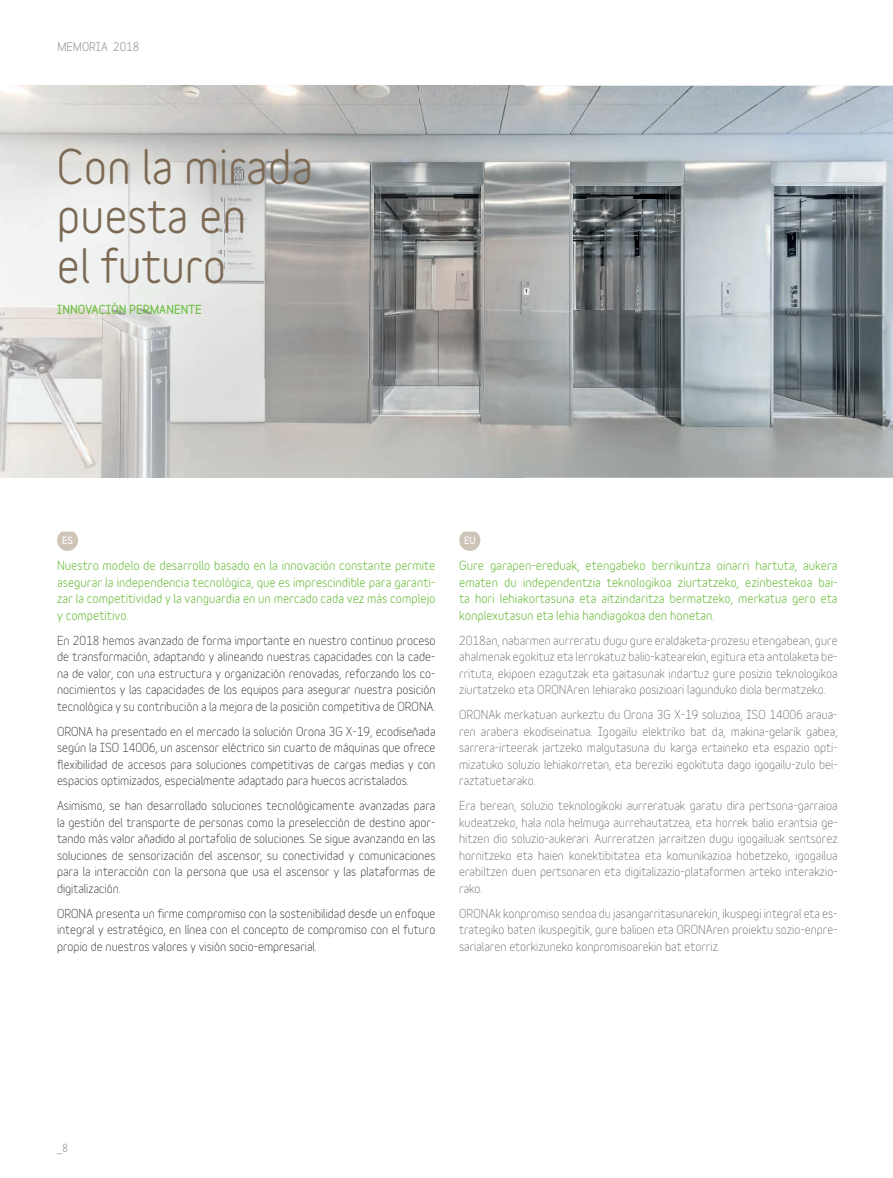
<style>
.page{position:relative;width:893px;height:1178px;background:#fff}
.page>*{position:absolute;margin:0;border:0;box-sizing:border-box;transform-origin:0 0}
.t1{font:700 45px/49.5px "Variable";color:#7c6954}
.t2{font:12px/16.5px "Variable";color:#231f20;text-align:justify}
.t3{font:12px/16.5px "Variable";color:#636366;text-align:justify}
.t4{font:700 12px/16.5px "Variable";color:#71bf44;text-align:justify}
.t5{font:900 11.25px "Variable";color:#71bf44}
.t6{font:700 11.25px "Variable";color:#939598}
.t7{font:700 10.5px "Variable";color:#939598}
.t8{font:900 9px "Variable";color:#fff}
</style>
<div class="page">
<svg style="left:57px;top:531px;width:21px;height:20px"></svg>
<svg style="left:459px;top:531px;width:21px;height:20px"></svg>
<img style="left:0;top:86px;width:893px;height:392px">
<svg style="left:14px;top:85px;width:511px;height:1px"></svg>
<img style="left:0;top:86px;width:525px;height:391px">
<p class="t6" style="left:57px;top:38px;width:83px">MEMORIA 2018</p>
<h1 class="t1" style="left:57px;top:137px;width:257px">Con la mirada puesta en<br>el futuro</h1>
<p class="t5" style="left:57px;top:301px;width:146px">INNOVACIÓN PERMANENTE</p>
<p class="t8" style="left:62px;top:533px;width:12px">ES</p>
<p class="t8" style="left:464px;top:533px;width:13px">EU</p>
<p class="t4" style="left:57px;top:556px;width:380px">Nuestro modelo de desarrollo basado en la innovación constante permite asegurar la independencia tecnológica, que es imprescindible para garanti&shy;zar la competitividad y la vanguardia en un mercado cada vez más complejo y competitivo.</p>
<p class="t2" style="left:57px;top:631px;width:380px">En 2018 hemos avanzado de forma importante en nuestro continuo proceso de transformación, adaptando y alineando nuestras capacidades con la cade&shy;na de valor, con una estructura y organización renovadas, reforzando los co&shy;nocimientos y las capacidades de los equipos para asegurar nuestra posición tecnológica y su contribución a la mejora de la posición competitiva de ORONA.</p>
<p class="t2" style="left:57px;top:722px;width:380px">ORONA ha presentado en el mercado la solución Orona 3G X-19, ecodiseñada según la ISO 14006, un ascensor eléctrico sin cuarto de máquinas que ofrece flexibilidad de accesos para soluciones competitivas de cargas medias y con espacios optimizados, especialmente adaptado para huecos acristalados.</p>
<p class="t2" style="left:57px;top:796px;width:380px">Asimismo, se han desarrollado soluciones tecnológicamente avanzadas para la gestión del transporte de personas como la preselección de destino apor&shy;tando más valor añadido al portafolio de soluciones. Se sigue avanzando en las soluciones de sensorización del ascensor, su conectividad y comunicaciones para la interacción con la persona que usa el ascensor y las plataformas de digitalización.</p>
<p class="t2" style="left:57px;top:904px;width:380px">ORONA presenta un firme compromiso con la sostenibilidad desde un enfoque integral y estratégico, en línea con el concepto de compromiso con el futuro propio de nuestros valores y visión socio-empresarial.</p>
<p class="t4" style="left:459px;top:556px;width:380px">Gure garapen-ereduak, etengabeko berrikuntza oinarri hartuta, aukera ematen du independentzia teknologikoa ziurtatzeko, ezinbestekoa bai&shy;ta hori lehiakortasuna eta aitzindaritza bermatzeko, merkatua gero eta konplexutasun eta lehia handiagokoa den honetan.</p>
<p class="t3" style="left:459px;top:631px;width:380px">2018an, nabarmen aurreratu dugu gure eraldaketa-prozesu etengabean, gure ahalmenak egokituz eta lerrokatuz balio-katearekin, egitura eta antolaketa be&shy;rrituta, ekipoen ezagutzak eta gaitasunak indartuz gure posizio teknologikoa ziurtatzeko eta ORONAren lehiarako posizioari lagunduko diola bermatzeko.</p>
<p class="t3" style="left:459px;top:705px;width:380px">ORONAk merkatuan aurkeztu du Orona 3G X-19 soluzioa, ISO 14006 araua&shy;ren arabera ekodiseinatua. Igogailu elektriko bat da, makina-gelarik gabea; sarrera-irteerak jartzeko malgutasuna du karga ertaineko eta espazio opti&shy;mizatuko soluzio lehiakorretan, eta bereziki egokituta dago igogailu-zulo bei&shy;raztatuetarako.</p>
<p class="t3" style="left:459px;top:796px;width:380px">Era berean, soluzio teknologikoki aurreratuak garatu dira pertsona-garraioa kudeatzeko, hala nola helmuga aurrehautatzea, eta horrek balio erantsia ge&shy;hitzen dio soluzio-aukerari. Aurreratzen jarraitzen dugu igogailuak sentsorez hornitzeko eta haien konektibitatea eta komunikazioa hobetzeko, igogailua erabiltzen duen pertsonaren eta digitalizazio-plataformen arteko interakzio&shy;rako.</p>
<p class="t3" style="left:459px;top:904px;width:380px">ORONAk konpromiso sendoa du jasangarritasunarekin, ikuspegi integral eta es&shy;trategiko baten ikuspegitik, gure balioen eta ORONAren proiektu sozio-enpre&shy;sarialaren etorkizuneko konpromisoarekin bat etorriz.</p>
<p class="t7" style="left:57px;top:1139px;width:13px">_8</p>
</div>
